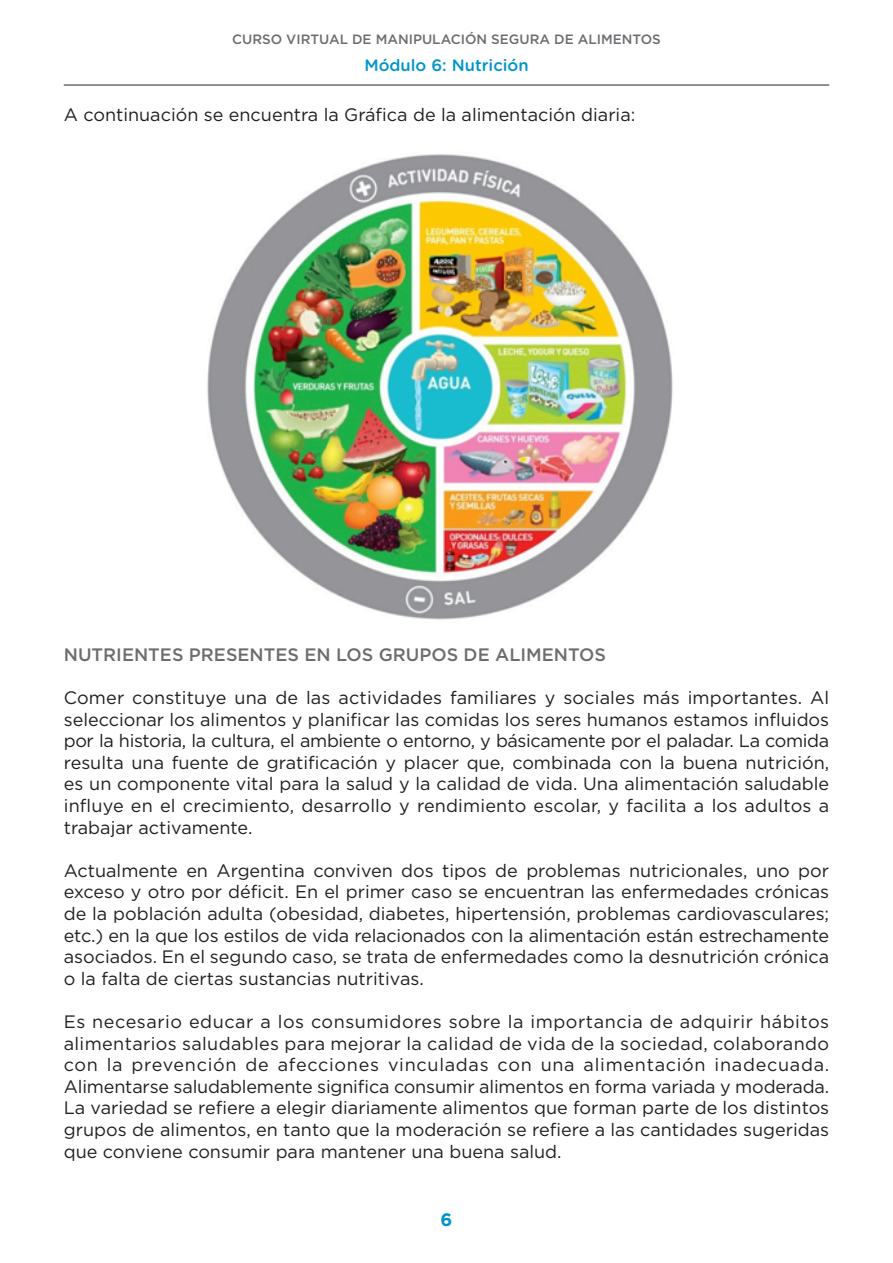
<style>
.page{position:relative;width:893px;height:1263px;background:#fff}
.page>*{position:absolute;margin:0;border:0;box-sizing:border-box;transform-origin:0 0}
.t1{font:18px/21.6px "Gotham";color:#231f20;text-align:justify}
.t2{font:500 18px "Gotham";color:#6c6d70}
.t3{font:700 18px "Gotham";color:#0094ca}
.t4{font:500 16.5px "Gotham Rounded";color:#0094ca}
.t5{font:500 13.5px "Gotham";color:#6c6d70}
</style>
<div class="page">
<hr style="left:64px;top:84px;width:765px;height:2px;background:#6c6d70">
<img style="left:207px;top:154px;width:466px;height:466px">
<p class="t5" style="left:232px;top:30px;width:430px">CURSO VIRTUAL DE MANIPULACIÓN SEGURA DE ALIMENTOS</p>
<p class="t4" style="left:364px;top:53px;width:166px">Módulo 6: Nutrición</p>
<p class="t1" style="left:64px;top:103px;width:573px">A continuación se encuentra la Gráfica de la alimentación diaria:</p>
<p class="t2" style="left:64px;top:643px;width:544px">NUTRIENTES PRESENTES EN LOS GRUPOS DE ALIMENTOS</p>
<p class="t1" style="left:64px;top:686px;width:767px">Comer constituye una de las actividades familiares y sociales más importantes. Al seleccionar los alimentos y planificar las comidas los seres humanos estamos influidos por la historia, la cultura, el ambiente o entorno, y básicamente por el paladar. La comida resulta una fuente de gratificación y placer que, combinada con la buena nutrición, es un componente vital para la salud y la calidad de vida. Una alimentación saludable influye en el crecimiento, desarrollo y rendimiento escolar, y facilita a los adultos a trabajar activamente.</p>
<p class="t1" style="left:64px;top:859px;width:767px">Actualmente en Argentina conviven dos tipos de problemas nutricionales, uno por exceso y otro por déficit. En el primer caso se encuentran las enfermedades crónicas de la población adulta (obesidad, diabetes, hipertensión, problemas cardiovasculares; etc.) en la que los estilos de vida relacionados con la alimentación están estrechamente asociados. En el segundo caso, se trata de enfermedades como la desnutrición crónica o la falta de ciertas sustancias nutritivas.</p>
<p class="t1" style="left:64px;top:1010px;width:767px">Es necesario educar a los consumidores sobre la importancia de adquirir hábitos alimentarios saludables para mejorar la calidad de vida de la sociedad, colaborando con la prevención de afecciones vinculadas con una alimentación inadecuada.<br>Alimentarse saludablemente significa consumir alimentos en forma variada y moderada.<br>La variedad se refiere a elegir diariamente alimentos que forman parte de los distintos grupos de alimentos, en tanto que la moderación se refiere a las cantidades sugeridas que conviene consumir para mantener una buena salud.</p>
<p class="t3" style="left:440px;top:1208px;width:13px">6</p>
</div>
